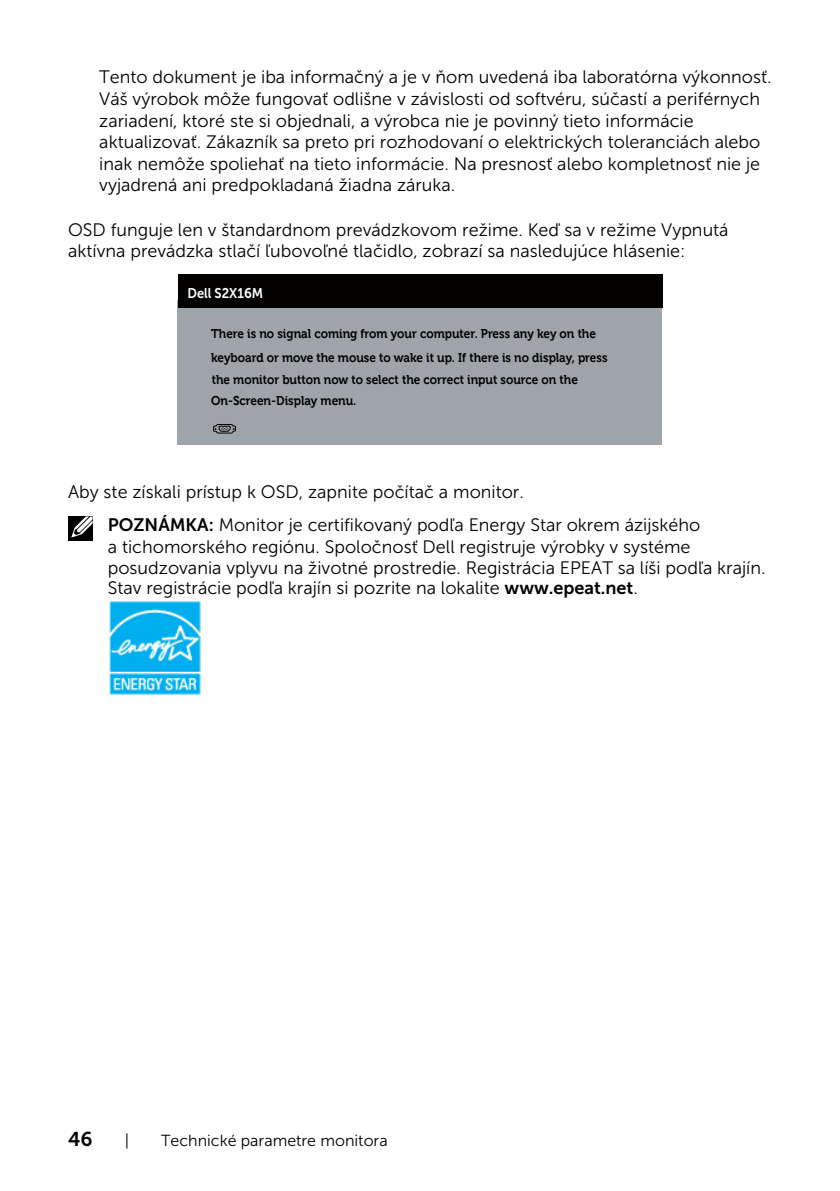
<style>
.page{position:relative;width:840px;height:1191px;background:#fff}
.page>*{position:absolute;margin:0;border:0;box-sizing:border-box;transform-origin:0 0}
.t1{font:20px "Museo Sans For Dell 700";color:#000}
.t2{font:18px/21.6px "Museo Sans For Dell 300";color:#000}
.t3{font:16px "Museo Sans For Dell 300";color:#000}
.t4{font:14px "Museo Sans For Dell 700";color:#fff;scale:.92 1}
.t5{font:700 12.8px/23.8px "Museo For Dell";color:#000;scale:.92 1}
.s1{font-family:"Museo Sans For Dell 700"}
</style>
<div class="page">
<div style="left:177px;top:300px;width:485px;height:145px;background:#9fa4a8"></div>
<div style="left:178px;top:275px;width:484px;height:33px;background:#030000"></div>
<svg style="left:213px;top:424px;width:23px;height:10px"></svg>
<div style="left:68px;top:516px;width:24px;height:25px;background:#000"></div>
<svg style="left:71px;top:516px;width:22px;height:22px"></svg>
<img style="left:109px;top:601px;width:92px;height:94px">
<p class="t2" style="left:99px;top:66px;width:673px">Tento dokument je iba informačný a je v ňom uvedená iba laboratórna výkonnosť.<br>Váš výrobok môže fungovať odlišne v závislosti od softvéru, súčastí a periférnych zariadení, ktoré ste si objednali, a výrobca nie je povinný tieto informácie aktualizovať. Zákazník sa preto pri rozhodovaní o elektrických toleranciách alebo inak nemôže spoliehať na tieto informácie. Na presnosť alebo kompletnosť nie je vyjadrená ani predpokladaná žiadna záruka.</p>
<p class="t2" style="left:68px;top:219px;width:661px">OSD funguje len v štandardnom prevádzkovom režime. Keď sa v režime Vypnutá aktívna prevádzka stlačí ľubovoľné tlačidlo, zobrazí sa nasledujúce hlásenie:</p>
<p class="t4" style="left:187px;top:285px;width:84px">Dell S2X16M</p>
<p class="t5" style="left:211px;top:322px;width:432px">There is no signal coming from your computer. Press any key on the keyboard or move the mouse to wake it up. If there is no display, press</p>
<p class="t5" style="left:211px;top:369px;width:400px;line-height:21.6px">the monitor button now to select the correct input source on the<br>On-Screen-Display menu.</p>
<p class="t2" style="left:108px;top:475px;width:594px;line-height:33px;text-indent:-40px">Aby ste získali prístup k OSD, zapnite počítač a monitor.<br><span class="s1">POZNÁMKA:</span> Monitor je certifikovaný podľa Energy Star okrem ázijského</p>
<p class="t2" style="left:108px;top:536px;width:659px;line-height:20.8px">a tichomorského regiónu. Spoločnosť Dell registruje výrobky v systéme posudzovania vplyvu na životné prostredie. Registrácia EPEAT sa líši podľa krajín.<br>Stav registrácie podľa krajín si pozrite na lokalite <span class="s1">www.epeat.net</span>.</p>
<p class="t1" style="left:68px;top:1127px;width:26px">46</p>
<p class="t3" style="left:125px;top:1131px;width:6px">|</p>
<p class="t3" style="left:161px;top:1131px;width:228px">Technické parametre monitora</p>
</div>
